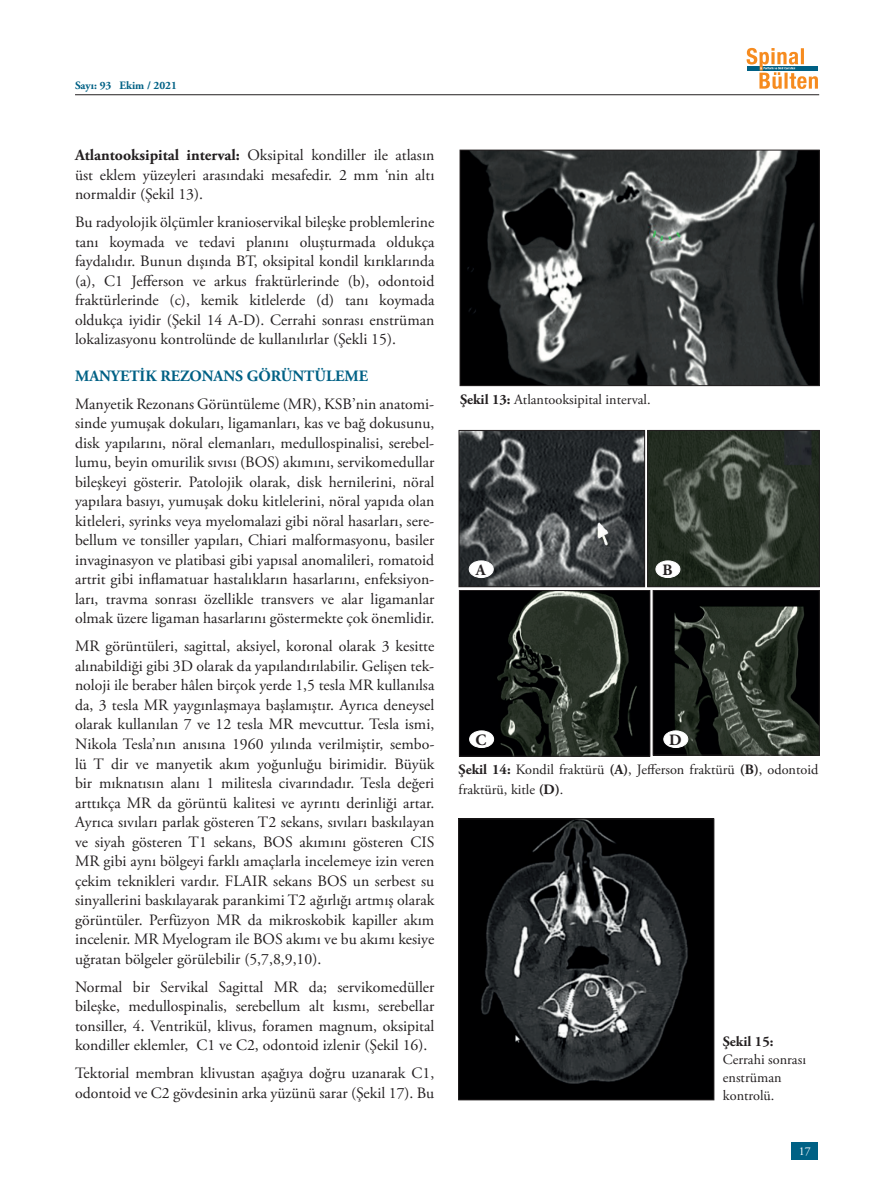
<style>
.page{position:relative;width:893px;height:1191px;background:#fff}
.page>*{position:absolute;margin:0;border:0;box-sizing:border-box;transform-origin:0 0}
.t1{font:15.75px/19.5px "Adobe Garamond Pro";color:#231f20;text-align:justify}
.t2{font:700 15.75px "Adobe Garamond Pro";color:#006185}
.t3{font:700 15.75px "Adobe Garamond Pro";color:#231f20}
.t4{font:14.25px/18px "Adobe Garamond Pro";color:#231f20}
.t5{font:700 14.25px "Adobe Garamond Pro";color:#231f20}
.t6{font:12px "Adobe Garamond Pro";color:#fff}
.t7{font:700 11.25px "Adobe Garamond Pro";color:#006185}
.s1{font-weight:700}
</style>
<div class="page">
<div style="left:791px;top:1141px;width:27px;height:18px;background:#006185"></div>
<hr style="left:75px;top:94px;width:744px;height:1px;background:#231f20">
<svg style="left:747px;top:48px;width:71px;height:41px"></svg>
<img style="left:462px;top:152px;width:356px;height:232px">
<div style="left:460px;top:150px;width:360px;height:236px;border:1px solid #231f20"></div>
<img style="left:461px;top:432px;width:182px;height:153px">
<div style="left:459px;top:430px;width:186px;height:157px;border:1px solid #231f20"></div>
<img style="left:649px;top:432px;width:169px;height:153px">
<div style="left:647px;top:430px;width:173px;height:157px;border:1px solid #231f20"></div>
<img style="left:461px;top:592px;width:187px;height:162px">
<div style="left:459px;top:590px;width:191px;height:166px;border:1px solid #231f20"></div>
<img style="left:655px;top:592px;width:163px;height:161px">
<div style="left:653px;top:590px;width:167px;height:165px;border:1px solid #231f20"></div>
<img style="left:460px;top:820px;width:252px;height:278px">
<div style="left:458px;top:818px;width:256px;height:282px;border:1px solid #231f20"></div>
<div style="left:469px;top:561px;width:24px;height:16px;background:#fff;border-radius:50%"></div>
<div style="left:469px;top:561px;width:24px;height:17px;border:1px solid #fff;border-radius:50%"></div>
<div style="left:656px;top:561px;width:24px;height:16px;background:#fff;border-radius:50%"></div>
<div style="left:656px;top:561px;width:24px;height:17px;border:1px solid #fff;border-radius:50%"></div>
<div style="left:470px;top:731px;width:24px;height:16px;background:#fff;border-radius:50%"></div>
<div style="left:469px;top:730px;width:25px;height:17px;border:1px solid #fff;border-radius:50%"></div>
<div style="left:664px;top:731px;width:24px;height:16px;background:#fff;border-radius:50%"></div>
<div style="left:664px;top:730px;width:24px;height:17px;border:1px solid #fff;border-radius:50%"></div>
<p class="t7" style="left:75px;top:79px;width:103px">Sayı: 93 Ekim / 2021</p>
<p class="t1" style="left:75px;top:146px;width:361px"><span class="s1">Atlantooksipital interval:</span> Oksipital kondiller ile atlasın üst eklem yüzeyleri arasındaki mesafedir. 2 mm ‘nin altı normaldir (Şekil 13).</p>
<p class="t1" style="left:75px;top:213px;width:361px">Bu radyolojik ölçümler kranioservikal bileşke problemlerine tanı koymada ve tedavi planını oluşturmada oldukça faydalıdır. Bunun dışında BT, oksipital kondil kırıklarında (a), C1 Jefferson ve arkus fraktürlerinde (b), odontoid fraktürlerinde (c), kemik kitlelerde (d) tanı koymada oldukça iyidir (Şekil 14 A-D). Cerrahi sonrası enstrüman lokalizasyonu kontrolünde de kullanılırlar (Şekli 15).</p>
<p class="t2" style="left:75px;top:367px;width:295px">MANYETİK REZONANS GÖRÜNTÜLEME</p>
<p class="t1" style="left:75px;top:395px;width:361px">Manyetik Rezonans Görüntüleme (MR), KSB’nin anatomi&shy;sinde yumuşak dokuları, ligamanları, kas ve bağ dokusunu, disk yapılarını, nöral elemanları, medullospinalisi, serebel&shy;lumu, beyin omurilik sıvısı (BOS) akımını, servikomedullar bileşkeyi gösterir. Patolojik olarak, disk hernilerini, nöral yapılara basıyı, yumuşak doku kitlelerini, nöral yapıda olan kitleleri, syrinks veya myelomalazi gibi nöral hasarları, sere&shy;bellum ve tonsiller yapıları, Chiari malformasyonu, basiler invaginasyon ve platibasi gibi yapısal anomalileri, romatoid artrit gibi inflamatuar hastalıkların hasarlarını, enfeksiyon&shy;ları, travma sonrası özellikle transvers ve alar ligamanlar olmak üzere ligaman hasarlarını göstermekte çok önemlidir.</p>
<p class="t1" style="left:75px;top:637px;width:361px">MR görüntüleri, sagittal, aksiyel, koronal olarak 3 kesitte alınabildiği gibi 3D olarak da yapılandırılabilir. Gelişen tek&shy;noloji ile beraber hâlen birçok yerde 1,5 tesla MR kullanılsa da, 3 tesla MR yaygınlaşmaya başlamıştır. Ayrıca deneysel olarak kullanılan 7 ve 12 tesla MR mevcuttur. Tesla ismi, Nikola Tesla’nın anısına 1960 yılında verilmiştir, sembo&shy;lü T dir ve manyetik akım yoğunluğu birimidir. Büyük bir mıknatısın alanı 1 militesla civarındadır. Tesla değeri arttıkça MR da görüntü kalitesi ve ayrıntı derinliği artar.<br>Ayrıca sıvıları parlak gösteren T2 sekans, sıvıları baskılayan ve siyah gösteren T1 sekans, BOS akımını gösteren CIS MR gibi aynı bölgeyi farklı amaçlarla incelemeye izin veren çekim teknikleri vardır. FLAIR sekans BOS un serbest su sinyallerini baskılayarak parankimi T2 ağırlığı artmış olarak görüntüler. Perfüzyon MR da mikroskobik kapiller akım incelenir. MR Myelogram ile BOS akımı ve bu akımı kesiye uğratan bölgeler görülebilir (5,7,8,9,10).</p>
<p class="t1" style="left:75px;top:977px;width:361px">Normal bir Servikal Sagittal MR da; servikomedüller bileşke, medullospinalis, serebellum alt kısmı, serebellar tonsiller, 4. Ventrikül, klivus, foramen magnum, oksipital kondiller eklemler, C1 ve C2, odontoid izlenir (Şekil 16).</p>
<p class="t1" style="left:75px;top:1064px;width:361px">Tektorial membran klivustan aşağıya doğru uzanarak C1, odontoid ve C2 gövdesinin arka yüzünü sarar (Şekil 17). Bu</p>
<p class="t4" style="left:460px;top:391px;width:192px"><span class="s1">Şekil 13:</span> Atlantooksipital interval.</p>
<p class="t3" style="left:476px;top:561px;width:11px">A</p>
<p class="t3" style="left:662px;top:561px;width:12px">B</p>
<p class="t3" style="left:476px;top:730px;width:12px">C</p>
<p class="t3" style="left:669px;top:730px;width:14px">D</p>
<p class="t4" style="left:459px;top:760px;width:361px;line-height:19.5px"><span class="s1">Şekil 14:</span> Kondil fraktürü <span class="s1">(A)</span>, Jefferson fraktürü <span class="s1">(B)</span>, odontoid fraktürü, kitle <span class="s1">(D)</span>.</p>
<p class="t5" style="left:723px;top:1033px;width:52px">Şekil 15:</p>
<p class="t4" style="left:723px;top:1050px;width:85px">Cerrahi sonrası enstrüman kontrolü.</p>
<p class="t6" style="left:799px;top:1143px;width:13px">17</p>
</div>
